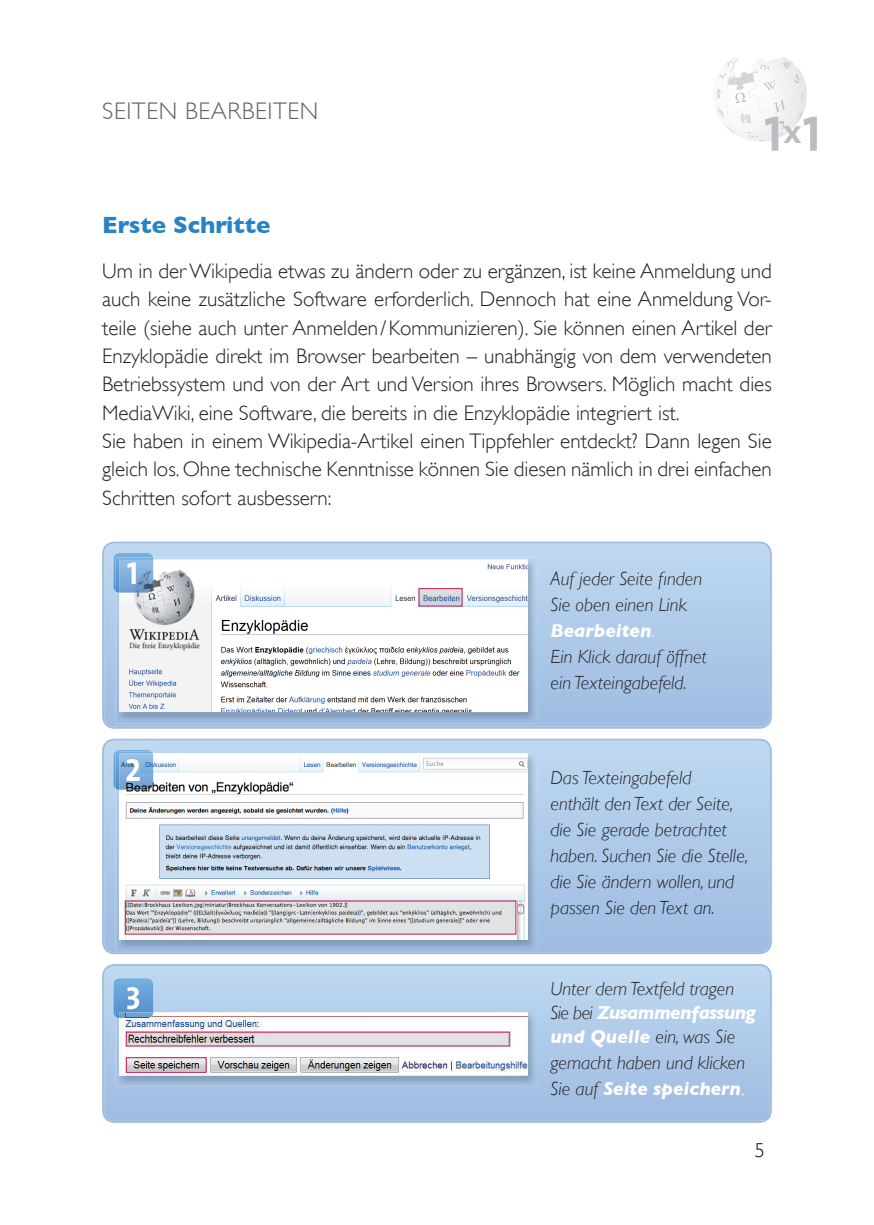
<style>
.page{position:relative;width:874px;height:1225px;background:#fff}
.page>*{position:absolute;margin:0;border:0;box-sizing:border-box;transform-origin:0 0}
.t1{font:50.4px "The Mix Bold Caps";color:#bcbdc0}
.t2{font:32px "The Mix Bold Caps";color:#fff}
.t3{font:300 24px "Gill Sans";letter-spacing:.025em;color:#636366}
.t4{font:700 24px "Gill Sans";color:#2783c5}
.t5{font:300 21px/28.4px "Gill Sans";color:#231f20}
.t6{font:300 20px "Gill Sans";color:#040503}
.t7{font:italic 300 19px/26px "Gill Sans";color:#231f20}
.s1{font-weight:700;color:#fff}
.s2{color:#fff}
.s3{font-style:normal;color:#fff}
</style>
<div class="page">
<svg style="left:102px;top:541px;width:669px;height:188px;fill:#b0cbe9"></svg>
<svg style="left:102px;top:738px;width:669px;height:216px;fill:#afcae9"></svg>
<img style="left:116px;top:557px;width:421px;height:166px">
<img style="left:119px;top:559px;width:408px;height:153px">
<img style="left:420px;top:590px;width:40px;height:14px">
<div style="left:418px;top:588px;width:44px;height:18px;border:1px solid #d91a5b"></div>
<img style="left:116px;top:752px;width:421px;height:199px">
<img style="left:119px;top:753px;width:408px;height:186px">
<img style="left:127px;top:902px;width:387px;height:30px">
<svg style="left:102px;top:964px;width:669px;height:159px"></svg>
<img style="left:116px;top:1011px;width:421px;height:75px">
<img style="left:119px;top:1012px;width:408px;height:63px">
<img style="left:126px;top:1032px;width:384px;height:15px">
<div style="left:126px;top:1031px;width:383px;height:15px;border:1px solid #d91a5b"></div>
<div style="left:126px;top:1057px;width:80px;height:15px;border:1px solid #d91a5b"></div>
<img style="left:113px;top:553px;width:40px;height:38px">
<img style="left:116px;top:557px;width:37px;height:35px">
<img style="left:119px;top:559px;width:34px;height:33px">
<img style="left:113px;top:750px;width:39px;height:38px">
<img style="left:116px;top:752px;width:36px;height:37px">
<img style="left:119px;top:753px;width:34px;height:36px">
<img style="left:113px;top:978px;width:40px;height:39px">
<img style="left:116px;top:1011px;width:37px;height:7px">
<img style="left:119px;top:1012px;width:34px;height:6px">
<svg style="left:716px;top:57px;width:91px;height:85px"></svg>
<p class="t3" style="left:102px;top:97px;width:218px">SEITEN BEARBEITEN</p>
<h1 class="t1" style="left:763px;top:91px;width:58px">1 <sup>x</sup> 1</h1>
<p class="t4" style="left:102px;top:210px;width:170px">Erste Schritte</p>
<p class="t5" style="left:102px;top:257px;width:671px">Um in der Wikipedia etwas zu ändern oder zu ergänzen, ist keine Anmeldung und auch keine zusätzliche Software erforderlich. Dennoch hat eine Anmeldung Vor&shy;teile (siehe auch unter Anmelden / Kommunizieren). Sie können einen Artikel der Enzyklopädie direkt im Browser bearbeiten – unabhängig von dem verwendeten Betriebssystem und von der Art und Version ihres Browsers. Möglich macht dies MediaWiki, eine Software, die bereits in die Enzyklopädie integriert ist.<br>Sie haben in einem Wikipedia-Artikel einen Tippfehler entdeckt? Dann legen Sie gleich los. Ohne technische Kenntnisse können Sie diesen nämlich in drei einfachen Schritten sofort ausbessern:</p>
<h2 class="t2" style="left:127px;top:546px;width:13px">1</h2>
<h2 class="t2" style="left:125px;top:743px;width:17px">2</h2>
<h2 class="t2" style="left:126px;top:971px;width:17px">3</h2>
<p class="t7" style="left:550px;top:566px;width:158px">Auf jeder Seite finden<br>Sie oben einen Link<br><span class="s1">Bearbeiten</span><span class="s2">.<br></span>Ein Klick darauf öffnet ein Texteingabefeld.</p>
<p class="t7" style="left:550px;top:764px;width:199px">Das Texteingabefeld<br>enthält den Text der Seite, die Sie gerade betrachtet haben. Suchen Sie die Stelle, die Sie ändern wollen, und passen Sie den Text an.</p>
<p class="t7" style="left:550px;top:976px;width:207px;line-height:24px">Unter dem Textfeld tragen<br>Sie bei <span class="s1">Zusammenfassung und Quelle</span> ein, was Sie</p>
<p class="t7" style="left:550px;top:1049px;width:196px">gemacht haben und klicken<br>Sie auf <span class="s1">Seite speichern</span><span class="s3">.</span></p>
<p class="t6" style="left:754px;top:1138px;width:11px">5</p>
</div>
